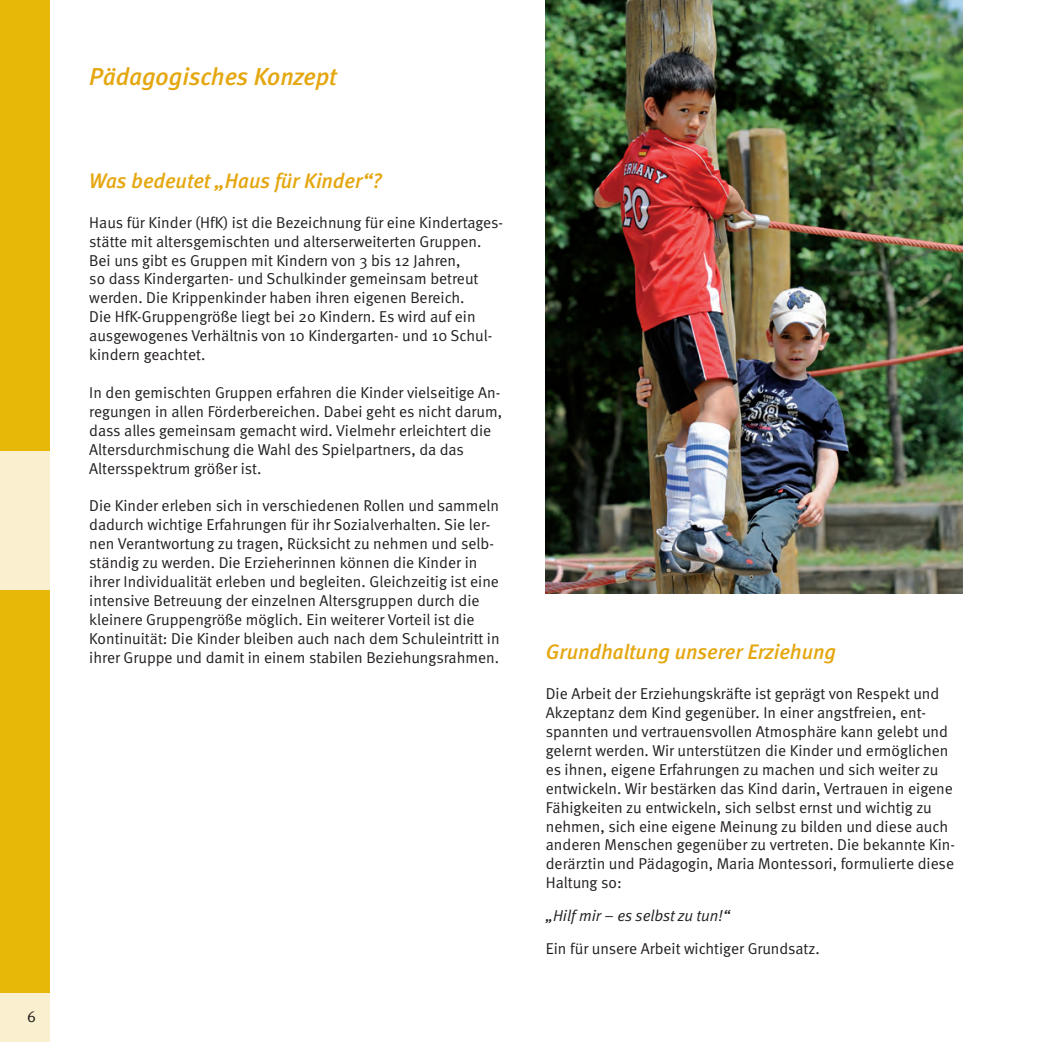
<style>
.page{position:relative;width:1042px;height:1042px;background:#fff}
.page>*{position:absolute;margin:0;border:0;box-sizing:border-box;transform-origin:0 0}
.t1{font:italic 500 24.5px "Meta";color:#e5a710}
.t2{font:italic 500 21px "Meta";color:#e5a710}
.t3{font:15.75px/18.9px "Meta Normal";color:#231f20}
.t4{font:italic 15.75px "Meta Normal";color:#231f20}
</style>
<div class="page">
<div style="left:0;top:0;width:50px;height:1042px;background:#e8b809"></div>
<div style="left:0;top:451px;width:50px;height:139px;background:#faefce"></div>
<div style="left:0;top:993px;width:50px;height:49px;background:#faefce"></div>
<img style="left:545px;top:0;width:417px;height:593px">
<p class="t3" style="left:27px;top:1008px;width:10px">6</p>
<h1 class="t1" style="left:89px;top:68px;width:249px">Pädagogisches Konzept</h1>
<h2 class="t2" style="left:89px;top:173px;width:294px">Was bedeutet „Haus für Kinder“?</h2>
<p class="t3" style="left:89px;top:214px;width:415px">Haus für Kinder (HfK) ist die Bezeichnung für eine Kindertages&shy;stätte mit altersgemischten und alterserweiterten Gruppen.<br>Bei uns gibt es Gruppen mit Kindern von 3 bis 12 Jahren,<br>so dass Kindergarten- und Schulkinder gemeinsam betreut werden. Die Krippenkinder haben ihren eigenen Bereich.<br>Die HfK-Gruppengröße liegt bei 20 Kindern. Es wird auf ein ausgewogenes Verhältnis von 10 Kindergarten- und 10 Schul&shy;kindern geachtet.</p>
<p class="t3" style="left:89px;top:384px;width:414px">In den gemischten Gruppen erfahren die Kinder vielseitige An&shy;regungen in allen Förderbereichen. Dabei geht es nicht darum, dass alles gemeinsam gemacht wird. Vielmehr erleichtert die Altersdurchmischung die Wahl des Spielpartners, da das Altersspektrum größer ist.</p>
<p class="t3" style="left:89px;top:498px;width:412px">Die Kinder erleben sich in verschiedenen Rollen und sammeln dadurch wichtige Erfahrungen für ihr Sozialverhalten. Sie ler&shy;nen Verantwortung zu tragen, Rücksicht zu nehmen und selb&shy;ständig zu werden. Die Erzieherinnen können die Kinder in ihrer Individualität erleben und begleiten. Gleichzeitig ist eine intensive Betreuung der einzelnen Altersgruppen durch die kleinere Gruppengröße möglich. Ein weiterer Vorteil ist die Kontinuität: Die Kinder bleiben auch nach dem Schuleintritt in ihrer Gruppe und damit in einem stabilen Beziehungsrahmen.</p>
<h2 class="t2" style="left:546px;top:644px;width:292px">Grundhaltung unserer Erziehung</h2>
<p class="t3" style="left:546px;top:686px;width:411px">Die Arbeit der Erziehungskräfte ist geprägt von Respekt und Akzeptanz dem Kind gegenüber. In einer angstfreien, ent&shy;spannten und vertrauensvollen Atmosphäre kann gelebt und gelernt werden. Wir unterstützen die Kinder und ermöglichen es ihnen, eigene Erfahrungen zu machen und sich weiter zu entwickeln. Wir bestärken das Kind darin, Vertrauen in eigene Fähigkeiten zu entwickeln, sich selbst ernst und wichtig zu nehmen, sich eine eigene Meinung zu bilden und diese auch anderen Menschen gegenüber zu vertreten. Die bekannte Kin&shy;derärztin und Pädagogin, Maria Montessori, formulierte diese Haltung so:</p>
<p class="t4" style="left:546px;top:910px;width:186px">„Hilf mir – es selbst zu tun!“</p>
<p class="t3" style="left:546px;top:940px;width:276px">Ein für unsere Arbeit wichtiger Grundsatz.</p>
</div>
